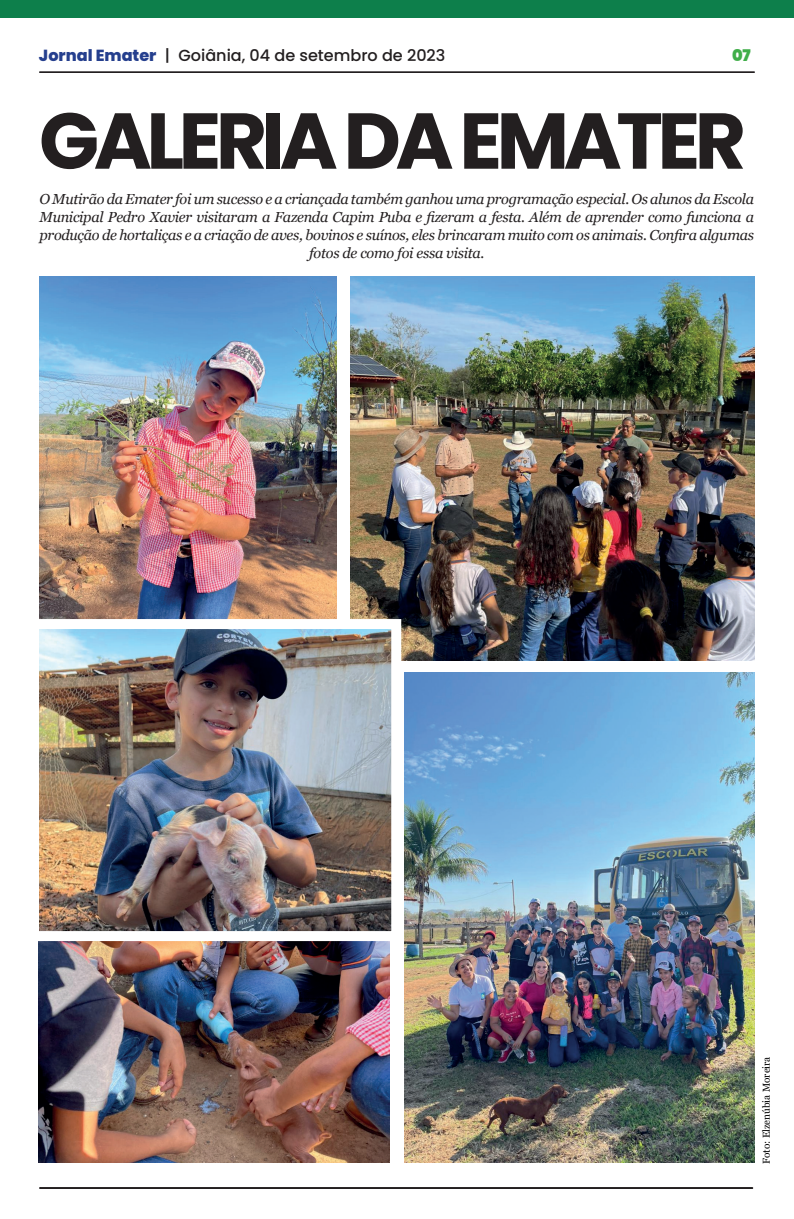
<style>
.page{position:relative;width:794px;height:1219px;background:#fff}
.page>*{position:absolute;margin:0;border:0;box-sizing:border-box;transform-origin:0 0}
.Estilo_de_parágrafo{font:700 79px "Poppins";letter-spacing:-.07em;color:#231f20}
.t1{font:500 16.1px "Poppins";color:#231f20}
.t2{font:900 16.1px "Poppins";color:#40ae49}
.t3{font:italic 14.5px/18px "Georgia";letter-spacing:-.02em;color:#231f20;text-align:center}
.t4{font:10px "Georgia";color:#000}
.s1{font-weight:800;color:#253f8e}
</style>
<div class="page">
<div style="left:39px;top:72px;width:715px;height:1px;border:1px solid #231f20"></div>
<div style="left:0;top:0;width:794px;height:18px;background:#0d7f4b"></div>
<div style="left:39px;top:1187px;width:714px;height:1px;border:1px solid #231f20"></div>
<img style="left:350px;top:276px;width:404px;height:384px">
<img style="left:39px;top:941px;width:351px;height:221px">
<img style="left:40px;top:276px;width:296px;height:343px">
<img style="left:40px;top:630px;width:350px;height:300px">
<div style="left:26px;top:619px;width:375px;height:322px;border:10px solid #fff"></div>
<img style="left:404px;top:672px;width:350px;height:490px">
<p class="t1" style="left:39px;top:46px;width:408px"><span class="s1">Jornal Emater</span> | Goiânia, 04 de setembro de 2023</p>
<p class="t2" style="left:732px;top:46px;width:20px">07</p>
<p class="Estilo_de_parágrafo" style="left:39px;top:95px;width:708px">GALERIA DA EMATER</p>
<p class="t3" style="left:39px;top:191px;width:716px">O Mutirão da Emater foi um sucesso e a criançada também ganhou uma programação especial. Os alunos da Escola Municipal Pedro Xavier visitaram a Fazenda Capim Puba e fizeram a festa. Além de aprender como funciona a produção de hortaliças e a criação de aves, bovinos e suínos, eles brincaram muito com os animais. Confira algumas fotos de como foi essa visita.</p>
<p class="t4" style="left:760px;top:1164px;width:109px;rotate:-90deg">Foto: Elzenúbia Moreira</p>
</div>
